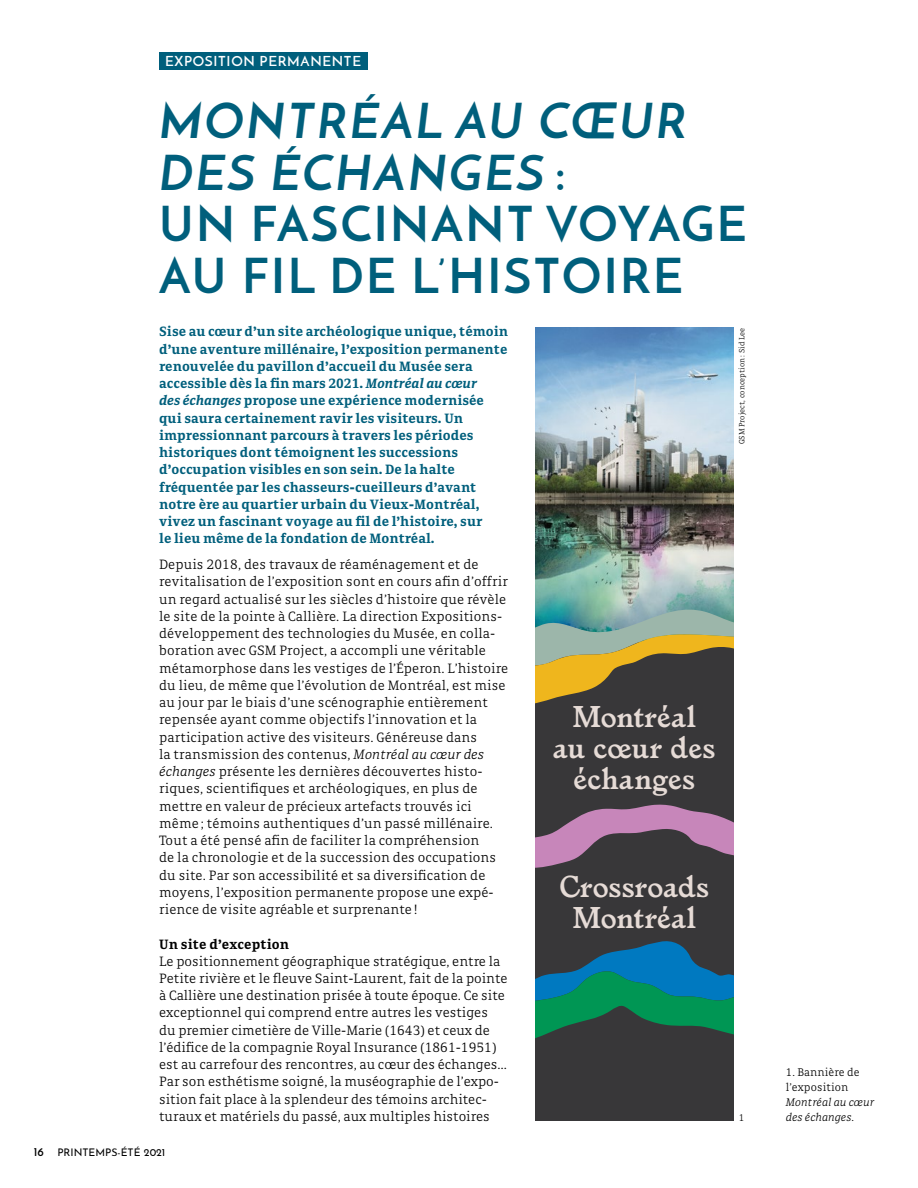
<style>
.page{position:relative;width:918px;height:1188px;background:#fff}
.page>*{position:absolute;margin:0;border:0;box-sizing:border-box;transform-origin:0 0}
.t1{font:700 48px/51.8px "Josefin Sans";letter-spacing:.05em;color:#005f7c}
.t2{font:600 29.1px/30.8px "Larish Alte";color:#e6dbd6;text-align:center}
.t3{font:300 14.7px/17.2px "Gak Serif";letter-spacing:.01em;color:#000}
.t4{font:700 14.7px/17.2px "Gak Serif";letter-spacing:.005em;color:#005f7c}
.t5{font:700 14.7px "Gak Serif";letter-spacing:.01em;color:#000}
.t6{font:600 14.1px "Josefin Sans";letter-spacing:.05em;color:#fff}
.t7{font:italic 300 12px/15.1px "Gak Serif";letter-spacing:.01em;color:#000}
.t8{font:300 12px/15.1px "Gak Serif";letter-spacing:.01em;color:#000}
.t9{font:10.5px "Josefin Sans";color:#000}
.t10{font:300 10.5px "Gak Serif";color:#000}
.t11{font:300 8.25px "Gak Serif";letter-spacing:.01em;color:#000}
.s1{font-style:italic}
.s2{font-weight:700;font-size:12px}
.s3{font-style:normal}
</style>
<div class="page">
<div style="left:535px;top:328px;width:199px;height:793px;background:#383739"></div>
<img style="left:535px;top:328px;width:199px;height:272px">
<svg style="left:535px;top:941px;width:199px;height:98px"></svg>
<svg style="left:535px;top:600px;width:199px;height:104px"></svg>
<svg style="left:535px;top:804px;width:199px;height:64px"></svg>
<div style="left:159px;top:52px;width:209px;height:17px;background:#005f7c"></div>
<p class="t6" style="left:165px;top:52px;width:197px">EXPOSITION PERMANENTE</p>
<h1 class="t1" style="left:159px;top:95px;width:589px"><span class="s1">MONTRÉAL AU CŒUR<br>DES ÉCHANGES</span> :<br>UN FASCINANT VOYAGE<br>AU FIL DE L’HISTOIRE</h1>
<p class="t4" style="left:159px;top:323px;width:350px">Sise au cœur d’un site archéologique unique, témoin d’une aventure millénaire, l’exposition permanente renouvelée du pavillon d’accueil du Musée sera accessible dès la fin mars 2021. <span class="s1">Montréal au cœur<br>des échanges</span> propose une expérience modernisée qui saura certainement ravir les visiteurs. Un impressionnant parcours à travers les périodes historiques dont témoignent les successions d’occupation visibles en son sein. De la halte fréquentée par les chasseurs-cueilleurs d’avant notre ère au quartier urbain du Vieux-Montréal, vivez un fascinant voyage au fil de l’histoire, sur<br>le lieu même de la fondation de Montréal.</p>
<p class="t3" style="left:159px;top:556px;width:351px">Depuis 2018, des travaux de réaménagement et de revitalisation de l’exposition sont en cours afin d’offrir un regard actualisé sur les siècles d’histoire que révèle le site de la pointe à Callière. La direction Expositions&shy;développement des technologies du Musée, en colla&shy;boration avec GSM Project, a accompli une véritable métamorphose dans les vestiges de l’Éperon. L’histoire du lieu, de même que l’évolution de Montréal, est mise au jour par le biais d’une scénographie entièrement repensée ayant comme objectifs l’innovation et la participation active des visiteurs. Généreuse dans<br>la transmission des contenus, <span class="s1">Montréal au cœur des échanges</span> présente les dernières découvertes histo&shy;riques, scientifiques et archéologiques, en plus de mettre en valeur de précieux artefacts trouvés ici même ; témoins authentiques d’un passé millénaire.<br>Tout a été pensé afin de faciliter la compréhension<br>de la chronologie et de la succession des occupations du site. Par son accessibilité et sa diversification de moyens, l’exposition permanente propose une expé&shy;rience de visite agréable et surprenante !</p>
<p class="t5" style="left:159px;top:936px;width:132px">Un site d’exception</p>
<p class="t3" style="left:159px;top:953px;width:350px">Le positionnement géographique stratégique, entre la Petite rivière et le fleuve Saint-Laurent, fait de la pointe à Callière une destination prisée à toute époque. Ce site exceptionnel qui comprend entre autres les vestiges du premier cimetière de Ville-Marie (1643) et ceux de l’édifice de la compagnie Royal Insurance (1861-1951) est au carrefour des rencontres, au cœur des échanges… Par son esthétisme soigné, la muséographie de l’expo&shy;sition fait place à la splendeur des témoins architec&shy;turaux et matériels du passé, aux multiples histoires</p>
<p class="t9" style="left:34px;top:1143px;width:133px"><span class="s2">16</span> PRINTEMPS-ÉTÉ 2021</p>
<p class="t11" style="left:738px;top:444px;width:118px;rotate:-90deg">GSM Project, conception: Sid Lee</p>
<h2 class="t2" style="left:553px;top:699px;width:164px">Montréal au cœur des échanges</h2>
<h2 class="t2" style="left:559px;top:869px;width:152px">Crossroads<br>Montréal</h2>
<p class="t10" style="left:739px;top:1112px;width:7px">1</p>
<p class="t8" style="left:786px;top:1065px;width:75px">1. Bannière de l’exposition</p>
<p class="t7" style="left:786px;top:1095px;width:90px">Montréal au cœur des échanges<span class="s3">.</span></p>
</div>
